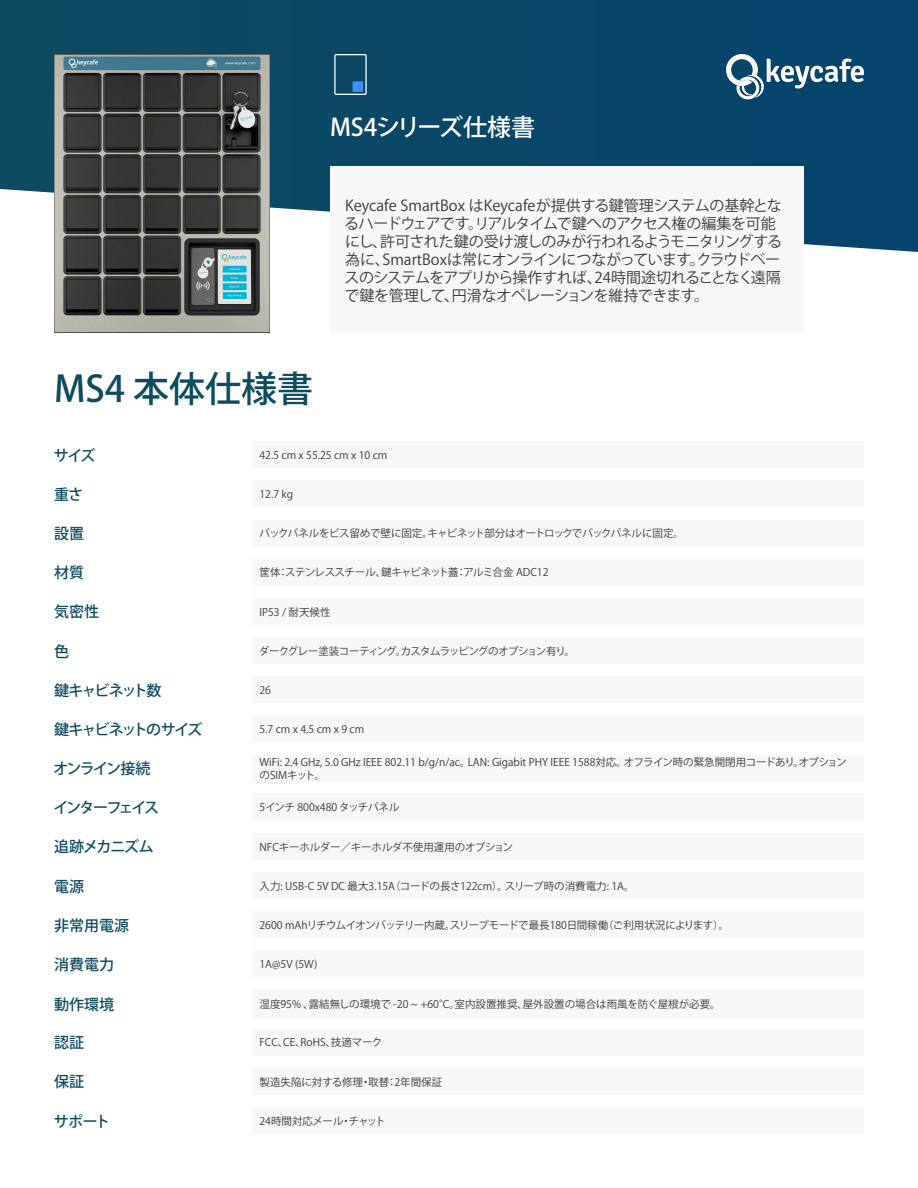
<style>
.page{position:relative;width:918px;height:1188px;background:#fff}
.page>*{position:absolute;margin:0;border:0;box-sizing:border-box;transform-origin:0 0}
.H1_-_Midnight_Green{font:500 36px "Koz Go Pro";color:#0d4b60}
.H2_-_White{font:500 24px "Koz Go Pro";letter-spacing:-.01em;color:#fff}
.Paragraph_-_Black_Ol{font:15px/18px "Koz Go Pro";letter-spacing:-.02em;color:#3a3a3a}
.H3_-_Midnight_Green{font:500 15px "Koz Go Pro";letter-spacing:-.06em;color:#0d4b60}
.H3_-_Midnight_Green-2{font:500 15px "Koz Go Pro";letter-spacing:-.11em;color:#0d4b60}
.H3_-_Midnight_Green-3{font:500 15px "Koz Go Pro";letter-spacing:-.12em;color:#0d4b60}
.H3_-_Midnight_Green-4{font:500 15px "Koz Go Pro";letter-spacing:-.14em;color:#0d4b60}
.Paragraph_-_Black_Ol-2{font:10.5px/12.6px "Koz Go Pro";color:#3a3a3a}
.Paragraph_-_Black_Ol-3{font:10.5px "Koz Go Pro";letter-spacing:-.03em;color:#3a3a3a}
.Paragraph_-_Black_Ol-4{font:10.5px "Koz Go Pro";letter-spacing:-.07em;color:#3a3a3a}
.Paragraph_-_Black_Ol-5{font:10.5px "Koz Go Pro";letter-spacing:-.045em;color:#3a3a3a}
</style>
<div class="page">
<div style="left:0;top:0;width:918px;height:252px;background:#094768"></div>
<svg style="left:726px;top:54px;width:138px;height:45px"></svg>
<img style="left:54px;top:54px;width:215px;height:278px">
<svg style="left:334px;top:54px;width:33px;height:41px"></svg>
<div style="left:353px;top:81px;width:10px;height:11px;background:#408ffc"></div>
<div style="left:252px;top:441px;width:612px;height:27px;background:#f7f7f9"></div>
<div style="left:252px;top:676px;width:612px;height:27px;background:#f7f7f9"></div>
<div style="left:252px;top:911px;width:612px;height:27px;background:#f7f7f9"></div>
<div style="left:252px;top:559px;width:612px;height:27px;background:#f7f7f9"></div>
<div style="left:252px;top:794px;width:612px;height:27px;background:#f7f7f9"></div>
<div style="left:252px;top:1029px;width:612px;height:27px;background:#f7f7f9"></div>
<div style="left:252px;top:480px;width:612px;height:27px;background:#f7f7f9"></div>
<div style="left:252px;top:715px;width:612px;height:27px;background:#f7f7f9"></div>
<div style="left:252px;top:950px;width:612px;height:27px;background:#f7f7f9"></div>
<div style="left:252px;top:598px;width:612px;height:27px;background:#f7f7f9"></div>
<div style="left:252px;top:833px;width:612px;height:27px;background:#f7f7f9"></div>
<div style="left:252px;top:1068px;width:612px;height:27px;background:#f7f7f9"></div>
<div style="left:252px;top:520px;width:612px;height:27px;background:#f7f7f9"></div>
<div style="left:252px;top:755px;width:612px;height:27px;background:#f7f7f9"></div>
<div style="left:252px;top:990px;width:612px;height:29px;background:#f7f7f9"></div>
<div style="left:252px;top:637px;width:612px;height:27px;background:#f7f7f9"></div>
<div style="left:252px;top:872px;width:612px;height:27px;background:#f7f7f9"></div>
<div style="left:252px;top:1107px;width:612px;height:27px;background:#f7f7f9"></div>
<div style="left:330px;top:166px;width:474px;height:167px;background:#f7f7f9"></div>
<p class="H2_-_White" style="left:330px;top:112px;width:207px">MS4シリーズ仕様書</p>
<p class="H1_-_Midnight_Green" style="left:54px;top:366px;width:261px">MS4 本体仕様書</p>
<p class="Paragraph_-_Black_Ol" style="left:344px;top:196px;width:440px">Keycafe SmartBox はKeycafeが提供する鍵管理システムの基幹となるハードウェアです。リアルタイムで鍵へのアクセス権の編集を可能にし、許可された鍵の受け渡しのみが行われるようモニタリングする為に、SmartBoxは常にオンラインにつながっています。クラウドベースのシステムをアプリから操作すれば、24時間途切れることなく遠隔で鍵を管理して、円滑なオペレーションを維持できます。</p>
<p class="H3_-_Midnight_Green" style="left:54px;top:446px;width:43px">サイズ</p>
<p class="Paragraph_-_Black_Ol-2" style="left:260px;top:449px;width:129px">42.5 cm x 55.25 cm x 10 cm</p>
<p class="H3_-_Midnight_Green" style="left:54px;top:485px;width:31px">重さ</p>
<p class="Paragraph_-_Black_Ol-2" style="left:260px;top:488px;width:35px">12.7 kg</p>
<p class="H3_-_Midnight_Green" style="left:54px;top:524px;width:31px">設置</p>
<p class="Paragraph_-_Black_Ol-3" style="left:260px;top:527px;width:426px">バックパネルをビス留めで壁に固定。キャビネット部分はオートロックでバックパネルに固定。</p>
<p class="H3_-_Midnight_Green" style="left:54px;top:563px;width:31px">材質</p>
<p class="Paragraph_-_Black_Ol-5" style="left:260px;top:566px;width:291px">筐体：ステンレススチール、鍵キャビネット蓋：アルミ合金 ADC12</p>
<p class="H3_-_Midnight_Green" style="left:54px;top:602px;width:46px">気密性</p>
<p class="Paragraph_-_Black_Ol-2" style="left:260px;top:606px;width:73px">IP53 / 耐天候性</p>
<p class="H3_-_Midnight_Green" style="left:54px;top:641px;width:16px">色</p>
<p class="Paragraph_-_Black_Ol-4" style="left:259px;top:644px;width:318px">ダークグレー塗装コーティング。カスタムラッピングのオプション有り。</p>
<p class="H3_-_Midnight_Green-3" style="left:54px;top:681px;width:109px">鍵キャビネット数</p>
<p class="Paragraph_-_Black_Ol-2" style="left:260px;top:684px;width:13px">26</p>
<p class="H3_-_Midnight_Green-2" style="left:54px;top:720px;width:150px">鍵キャビネットのサイズ</p>
<p class="Paragraph_-_Black_Ol-2" style="left:260px;top:723px;width:106px">5.7 cm x 4.5 cm x 9 cm</p>
<p class="H3_-_Midnight_Green-2" style="left:53px;top:759px;width:99px">オンライン接続</p>
<p class="Paragraph_-_Black_Ol-2" style="left:260px;top:756px;width:589px">WiFi: 2.4 GHz, 5.0 GHz IEEE 802.11 b/g/n/ac。LAN: Gigabit PHY IEEE 1588対応。オフライン時の緊急開閉用コードあり。オプションのSIMキット。</p>
<p class="H3_-_Midnight_Green-4" style="left:53px;top:798px;width:107px">インターフェイス</p>
<p class="Paragraph_-_Black_Ol-2" style="left:260px;top:802px;width:142px">5インチ 800x480 タッチパネル</p>
<p class="H3_-_Midnight_Green" style="left:54px;top:837px;width:101px">追跡メカニズム</p>
<p class="Paragraph_-_Black_Ol-2" style="left:260px;top:841px;width:255px">NFCキーホルダー／キーホルダ不使用運用のオプション</p>
<p class="H3_-_Midnight_Green" style="left:54px;top:876px;width:31px">電源</p>
<p class="Paragraph_-_Black_Ol-2" style="left:260px;top:880px;width:376px">入力: USB-C 5V DC 最大3.15A（コードの長さ122cm）。スリープ時の消費電力: 1A。</p>
<p class="H3_-_Midnight_Green" style="left:54px;top:916px;width:76px">非常用電源</p>
<p class="Paragraph_-_Black_Ol-3" style="left:260px;top:918px;width:471px">2600 mAhリチウムイオンバッテリー内蔵。スリープモードで最長180日間稼働（ご利用状況によります）。</p>
<p class="H3_-_Midnight_Green" style="left:54px;top:955px;width:61px">消費電力</p>
<p class="Paragraph_-_Black_Ol-2" style="left:260px;top:958px;width:59px">1A@5V (5W)</p>
<p class="H3_-_Midnight_Green" style="left:54px;top:995px;width:61px">動作環境</p>
<p class="Paragraph_-_Black_Ol-2" style="left:260px;top:998px;width:463px">湿度95% 、露結無しの環境で -20 ~ +60°C。室内設置推奨、屋外設置の場合は雨風を防ぐ屋根が必要。</p>
<p class="H3_-_Midnight_Green" style="left:54px;top:1033px;width:31px">認証</p>
<p class="Paragraph_-_Black_Ol-2" style="left:260px;top:1037px;width:124px">FCC、CE、RoHS、技適マーク</p>
<p class="H3_-_Midnight_Green" style="left:54px;top:1072px;width:31px">保証</p>
<p class="Paragraph_-_Black_Ol-2" style="left:260px;top:1076px;width:184px">製造失陥に対する修理・取替：2年間保証</p>
<p class="H3_-_Midnight_Green" style="left:54px;top:1111px;width:58px">サポート</p>
<p class="Paragraph_-_Black_Ol-2" style="left:260px;top:1115px;width:128px">24時間対応メール・チャット</p>
</div>
